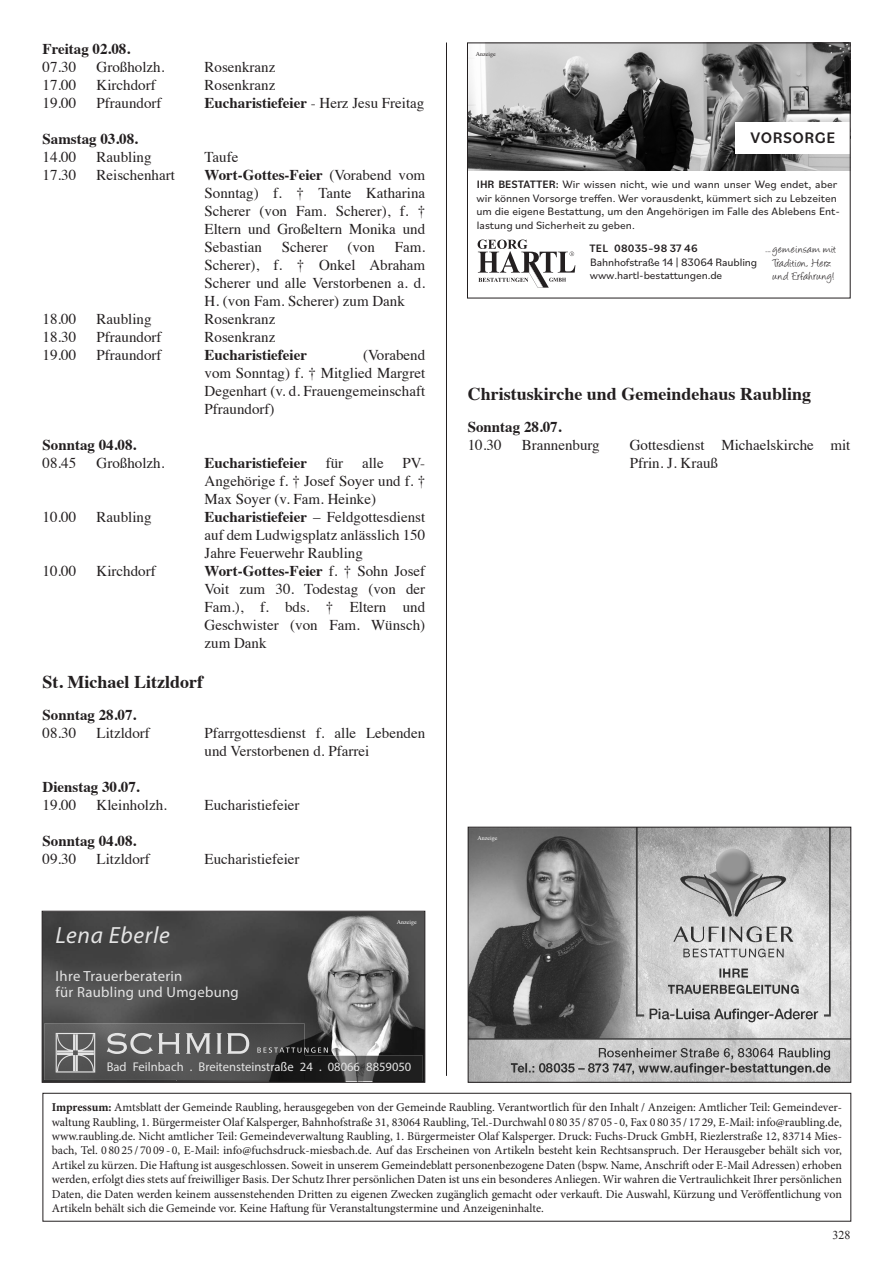
<style>
.page{position:relative;width:893px;height:1263px;background:#fff}
.page>*{position:absolute;margin:0;border:0;box-sizing:border-box;transform-origin:0 0}
.t1{font:italic 23.55px "Myriad Pro";letter-spacing:.03em;color:#e4e4e4}
.t2{font:700 18px "Times";color:#231f20}
.t3{font:500 16.05px "Bilo";letter-spacing:.03em;color:#231f20}
.t4{font:15px/18px "Times";color:#231f20;text-align:justify}
.t5{font:700 15px "Times";color:#231f20}
.t6{font:14.7px/15.9px "Myriad Pro";letter-spacing:.02em;color:#e4e4e4}
.t7{font:12.75px "Myriad Pro";color:#e4e4e4}
.t8{font:12.75px/13.5px "Angelina";letter-spacing:.035em;color:#231f20;text-align:center}
.t9{font:12px/14.4px "Minion Pro";color:#231f20;text-align:justify}
.t10{font:12px "Times New Roman";color:#231f20}
.t11{font:11.25px/13.5px "Bilo";color:#231f20}
.t12{font:500 11.25px "Bilo";letter-spacing:.02em;color:#231f20}
.t13{font:6px "Times";color:#fff}
.t14{font:6px "Times";color:#231f20}
.s1{font-weight:400}
.s2{font-weight:700}
.s3{font-weight:500}
</style>
<div class="page">
<hr style="left:446px;top:43px;width:1px;height:1033px;background:#231f20">
<div style="left:43px;top:1093px;width:808px;height:128px;border:1px solid #231f20"></div>
<img style="left:470px;top:829px;width:379px;height:252px">
<div style="left:468px;top:827px;width:383px;height:256px;border:1px solid #231f20"></div>
<img style="left:469px;top:45px;width:379px;height:125px">
<div style="left:736px;top:122px;width:114px;height:32px;background:#fff"></div>
<svg style="left:478px;top:240px;width:97px;height:48px"></svg>
<div style="left:467px;top:43px;width:383px;height:255px;border:1px solid #231f20"></div>
<img style="left:44px;top:913px;width:379px;height:168px">
<img style="left:44px;top:1024px;width:261px;height:56px">
<img style="left:177px;top:1056px;width:246px;height:25px">
<img style="left:177px;top:1056px;width:128px;height:24px">
<svg style="left:107px;top:1033px;width:73px;height:21px;background:#878787"></svg>
<svg style="left:186px;top:1033px;width:25px;height:21px"></svg>
<svg style="left:217px;top:1033px;width:32px;height:21px"></svg>
<svg style="left:257px;top:1047px;width:71px;height:6px"></svg>
<svg style="left:56px;top:1033px;width:39px;height:39px;background:#858585"></svg>
<div style="left:42px;top:911px;width:383px;height:172px;border:1px solid #231f20"></div>
<p class="t5" style="left:43px;top:35px;width:89px">Freitag 02.08.</p>
<p class="t4" style="left:43px;top:57px;width:35px">07.30</p>
<p class="t4" style="left:97px;top:57px;width:69px">Großholzh.</p>
<p class="t4" style="left:205px;top:57px;width:72px">Rosenkranz</p>
<p class="t4" style="left:43px;top:75px;width:35px">17.00</p>
<p class="t4" style="left:97px;top:75px;width:61px">Kirchdorf</p>
<p class="t4" style="left:205px;top:75px;width:72px">Rosenkranz</p>
<p class="t4" style="left:43px;top:93px;width:35px">19.00</p>
<p class="t4" style="left:97px;top:93px;width:66px">Pfraundorf</p>
<p class="t5" style="left:205px;top:89px;width:221px">Eucharistiefeier <span class="s1">- Herz Jesu Freitag</span></p>
<p class="t5" style="left:43px;top:125px;width:97px">Samstag 03.08.</p>
<p class="t4" style="left:43px;top:147px;width:35px">14.00</p>
<p class="t4" style="left:97px;top:147px;width:57px">Raubling</p>
<p class="t4" style="left:205px;top:147px;width:35px">Taufe</p>
<p class="t4" style="left:43px;top:165px;width:35px">17.30</p>
<p class="t4" style="left:97px;top:165px;width:80px">Reischenhart</p>
<p class="t4" style="left:205px;top:165px;width:222px"><span class="s2">Wort-Gottes-Feier</span> (Vorabend vom Sonntag) f. † Tante Katharina Scherer (von Fam. Scherer), f. † Eltern und Großeltern Monika und Sebastian</p>
<p class="t4" style="left:282px;top:237px;width:47px">Scherer</p>
<p class="t4" style="left:347px;top:237px;width:29px">(von</p>
<p class="t4" style="left:205px;top:237px;width:222px;text-indent:190px">Fam.<br>Scherer), f. † Onkel Abraham Scherer und alle Verstorbenen a. d.<br>H. (von Fam. Scherer) zum Dank</p>
<p class="t4" style="left:43px;top:309px;width:35px">18.00</p>
<p class="t4" style="left:97px;top:309px;width:57px">Raubling</p>
<p class="t4" style="left:205px;top:309px;width:72px">Rosenkranz</p>
<p class="t4" style="left:43px;top:327px;width:35px">18.30</p>
<p class="t4" style="left:97px;top:327px;width:66px">Pfraundorf</p>
<p class="t4" style="left:205px;top:327px;width:72px">Rosenkranz</p>
<p class="t4" style="left:43px;top:345px;width:35px">19.00</p>
<p class="t4" style="left:97px;top:345px;width:66px">Pfraundorf</p>
<p class="t5" style="left:205px;top:341px;width:104px">Eucharistiefeier</p>
<p class="t4" style="left:205px;top:345px;width:222px;text-indent:158px">(Vorabend vom Sonntag) f. † Mitglied Margret Degenhart (v. d. Frauengemeinschaft Pfraundorf)</p>
<p class="t5" style="left:43px;top:431px;width:95px">Sonntag 04.08.</p>
<p class="t4" style="left:43px;top:453px;width:35px">08.45</p>
<p class="t4" style="left:97px;top:453px;width:69px">Großholzh.</p>
<p class="t5" style="left:205px;top:449px;width:140px">Eucharistiefeier <span class="s1">für</span></p>
<p class="t4" style="left:205px;top:453px;width:222px;text-indent:157px">alle PV-Angehörige f. † Josef Soyer und f. † Max Soyer (v. Fam. Heinke)</p>
<p class="t4" style="left:43px;top:507px;width:35px">10.00</p>
<p class="t4" style="left:97px;top:507px;width:57px">Raubling</p>
<p class="t4" style="left:205px;top:507px;width:222px"><span class="s2">Eucharistiefeier</span> – Feldgottesdienst auf dem Ludwigsplatz anlässlich 150<br>Jahre Feuerwehr Raubling</p>
<p class="t4" style="left:43px;top:561px;width:35px">10.00</p>
<p class="t4" style="left:97px;top:561px;width:61px">Kirchdorf</p>
<p class="t4" style="left:205px;top:561px;width:222px"><span class="s2">Wort-Gottes-Feier</span> f. † Sohn Josef Voit zum 30. Todestag (von der Fam.), f. bds. † Eltern und Geschwister (von Fam. Wünsch) zum Dank</p>
<h2 class="t2" style="left:43px;top:664px;width:162px">St. Michael Litzldorf</h2>
<p class="t5" style="left:43px;top:701px;width:95px">Sonntag 28.07.</p>
<p class="t4" style="left:43px;top:723px;width:35px">08.30</p>
<p class="t4" style="left:97px;top:723px;width:55px">Litzldorf</p>
<p class="t4" style="left:205px;top:723px;width:222px">Pfarrgottesdienst f. alle Lebenden und Verstorbenen d. Pfarrei</p>
<p class="t5" style="left:43px;top:773px;width:99px">Dienstag 30.07.</p>
<p class="t4" style="left:43px;top:795px;width:35px">19.00</p>
<p class="t4" style="left:97px;top:795px;width:72px">Kleinholzh.</p>
<p class="t4" style="left:205px;top:795px;width:96px">Eucharistiefeier</p>
<p class="t5" style="left:43px;top:827px;width:95px">Sonntag 04.08.</p>
<p class="t4" style="left:43px;top:849px;width:35px">09.30</p>
<p class="t4" style="left:97px;top:849px;width:55px">Litzldorf</p>
<p class="t4" style="left:205px;top:849px;width:96px">Eucharistiefeier</p>
<h1 class="t1" style="left:56px;top:920px;width:116px">Lena Eberle</h1>
<p class="t6" style="left:56px;top:967px;width:185px">Ihre Trauerberaterin<br>für Raubling und Umgebung</p>
<p class="t13" style="left:397px;top:916px;width:21px">Anzeige</p>
<p class="t7" style="left:107px;top:1059px;width:306px">Bad Feilnbach . Breitensteinstraße 24 . 08066 8859050</p>
<p class="t14" style="left:476px;top:48px;width:21px">Anzeige</p>
<h3 class="t3" style="left:751px;top:127px;width:86px">VORSORGE</h3>
<p class="t11" style="left:476px;top:177px;width:365px"><span class="s3">IHR BESTATTER:</span> Wir wissen nicht, wie und wann unser Weg endet, aber wir können Vorsorge treffen. Wer vorausdenkt, kümmert sich zu Lebzeiten um die eigene Bestattung, um den Angehörigen im Falle des Ablebens Ent&shy;lastung und Sicherheit zu geben.</p>
<p class="t12" style="left:589px;top:241px;width:110px">TEL 08035–98 37 46</p>
<p class="t11" style="left:590px;top:255px;width:169px">Bahnhofstraße 14 | 83064 Raubling www.hartl-bestattungen.de</p>
<p class="t8" style="left:765px;top:244px;width:73px">...gemeinsam mit<br>Tradition, Herz und Erfahrung!</p>
<h2 class="t2" style="left:468px;top:376px;width:345px">Christuskirche und Gemeindehaus Raubling</h2>
<p class="t5" style="left:468px;top:413px;width:95px">Sonntag 28.07.</p>
<p class="t4" style="left:468px;top:435px;width:35px">10.30</p>
<p class="t4" style="left:522px;top:435px;width:80px">Brannenburg</p>
<p class="t4" style="left:630px;top:435px;width:222px">Gottesdienst Michaelskirche mit<br>Pfrin. J. Krauß</p>
<p class="t13" style="left:477px;top:832px;width:21px">Anzeige</p>
<p class="t9" style="left:52px;top:1100px;width:792px"><span class="s2">Impressum:</span> Amtsblatt der Gemeinde Raubling, herausgegeben von der Gemeinde Raubling. Verantwortlich für den Inhalt / Anzeigen: Amtlicher Teil: Gemeindever&shy;waltung Raubling, 1. Bürgermeister Olaf Kalsperger, Bahnhofstraße 31, 83064 Raubling, Tel.-Durchwahl 0 80 35 / 87 05 - 0, Fax 0 80 35 / 17 29, E-Mail: info@raubling.de, www.raubling.de. Nicht amtlicher Teil: Gemeindeverwaltung Raubling, 1. Bürgermeister Olaf Kalsperger. Druck: Fuchs-Druck GmbH, Riezlerstraße 12, 83714 Mies&shy;bach, Tel. 0 80 25 / 70 09 - 0, E-Mail: info@fuchsdruck-miesbach.de. Auf das Erscheinen von Artikeln besteht kein Rechtsanspruch. Der Herausgeber behält sich vor, Artikel zu kürzen. Die Haftung ist ausgeschlossen. Soweit in unserem Gemeindeblatt personenbezogene Daten (bspw. Name, Anschrift oder E-Mail Adressen) erhoben werden, erfolgt dies stets auf freiwilliger Basis. Der Schutz Ihrer persönlichen Daten ist uns ein besonderes Anliegen. Wir wahren die Vertraulichkeit Ihrer persönlichen Daten, die Daten werden keinem aussenstehenden Dritten zu eigenen Zwecken zugänglich gemacht oder verkauft. Die Auswahl, Kürzung und Veröffentlichung von Artikeln behält sich die Gemeinde vor. Keine Haftung für Veranstaltungstermine und Anzeigeninhalte.</p>
<p class="t10" style="left:832px;top:1227px;width:19px">328</p>
</div>
